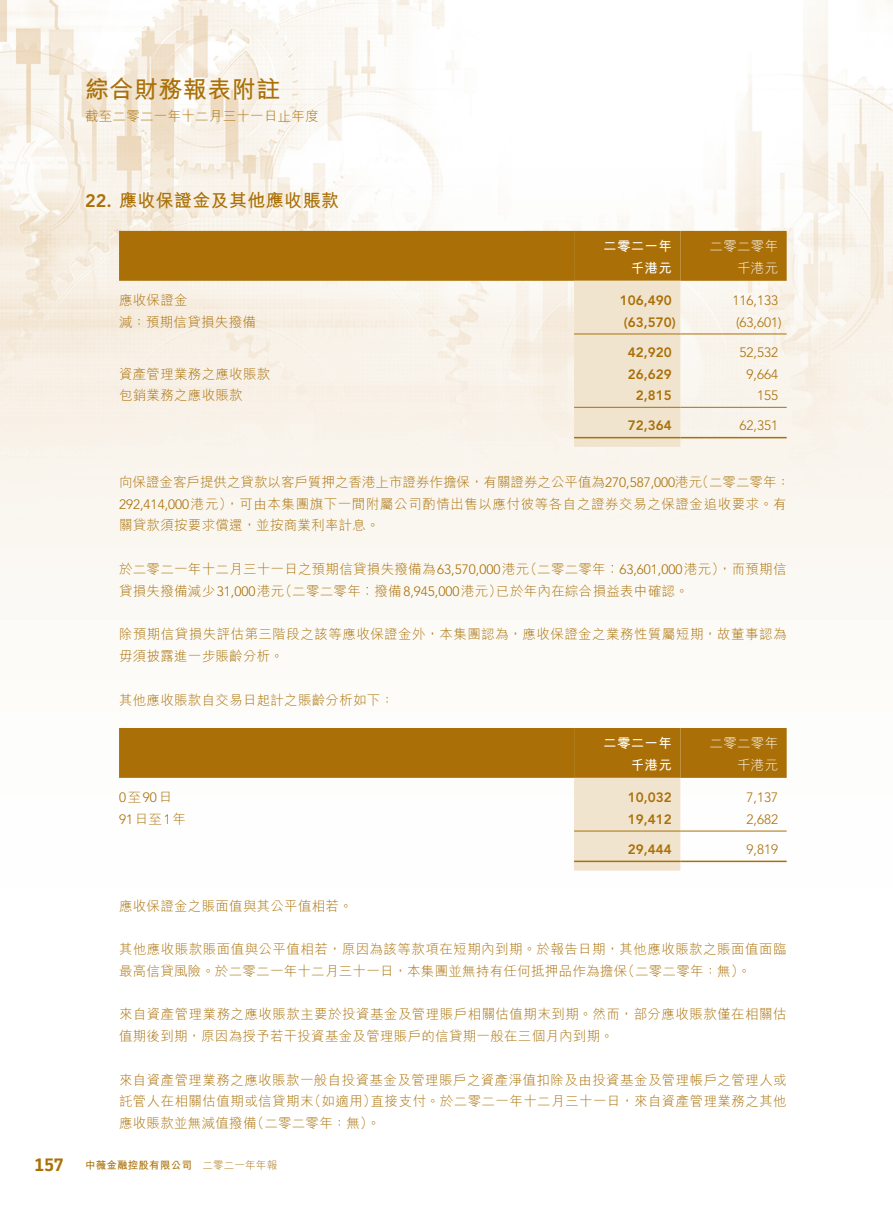
<style>
.page{position:relative;width:893px;height:1212px;background:#fff}
.page>*{position:absolute;margin:0;border:0;box-sizing:border-box;transform-origin:0 0}
.t1{font:700 24px "M Hei HK";letter-spacing:.02em;color:#aa7007}
._01_H1{font:700 18px "M Hei HK";letter-spacing:.02em;color:#aa7007}
.t2{font:700 18px "Battersea";color:#aa7007}
._00_txt{font:300 13.5px/21.8px "M Hei HK";letter-spacing:.025em;color:#aa7007}
._50_Table_txt{font:800 13.5px "Avenir LT Std";color:#aa7007}
._50_Table_txt-2{font:300 13.5px "Avenir LT Std";color:#aa7007}
._51_N_Table_txt{font:300 13.5px "M Hei HK";letter-spacing:.02em;color:#aa7007}
._50_Table_txt-3{font:300 13.5px "M Hei HK";letter-spacing:.02em;color:#fff}
._50_Table_txt-4{font:700 13.5px "M Hei HK";letter-spacing:.02em;color:#fff}
._51_N_Table_txt-2{font:300 13.5px "Avenir LT Std";color:#aa7007}
.t3{font:700 10.5px "M Hei HK";letter-spacing:.02em;color:#aa7007}
.t4{font:300 10.5px "M Hei HK";letter-spacing:.02em;color:#aa7007}
.s1{font-family:"Avenir LT Std";font-weight:800}
.s2{font-family:"Avenir LT Std"}
.s3{font-family:"M Hei HK"}
</style>
<div class="page">
<img style="left:0;top:0;width:893px;height:871px">
<svg style="left:119px;top:231px;width:668px;height:216px;background:#e5d1b0"></svg>
<hr style="left:574px;top:334px;width:106px;height:1px;background:#aa7007">
<hr style="left:680px;top:334px;width:107px;height:1px;background:#aa7007">
<hr style="left:574px;top:407px;width:106px;height:1px;background:#aa7007">
<hr style="left:680px;top:407px;width:107px;height:1px;background:#aa7007">
<hr style="left:574px;top:437px;width:106px;height:1px;background:#aa7007">
<hr style="left:680px;top:437px;width:107px;height:1px;background:#aa7007">
<svg style="left:119px;top:728px;width:668px;height:142px"></svg>
<hr style="left:574px;top:831px;width:106px;height:1px;background:#aa7007">
<hr style="left:680px;top:831px;width:107px;height:1px;background:#aa7007">
<hr style="left:574px;top:860px;width:106px;height:2px;background:#aa7007">
<hr style="left:680px;top:860px;width:107px;height:2px;background:#aa7007">
<h1 class="t1" style="left:85px;top:72px;width:197px">綜合財務報表附註</h1>
<p class="_00_txt" style="left:85px;top:105px;width:235px">截至二零二一年十二月三十一日止年度</p>
<h2 class="t2" style="left:35px;top:1153px;width:31px">157</h2>
<p class="_01_H1" style="left:85px;top:188px;width:255px"><span class="s1">22.</span> 應收保證金及其他應收賬款</p>
<p class="_50_Table_txt-4" style="left:603px;top:236px;width:70px">二零二一年</p>
<p class="_50_Table_txt-3" style="left:710px;top:239px;width:70px">二零二零年</p>
<p class="_50_Table_txt-4" style="left:631px;top:258px;width:43px">千港元</p>
<p class="_50_Table_txt-3" style="left:737px;top:261px;width:43px">千港元</p>
<p class="_51_N_Table_txt" style="left:119px;top:293px;width:70px">應收保證金</p>
<p class="_50_Table_txt" style="left:620px;top:293px;width:53px">106,490</p>
<p class="_50_Table_txt-2" style="left:732px;top:293px;width:47px">116,133</p>
<p class="_51_N_Table_txt" style="left:119px;top:315px;width:138px">減：預期信貸損失撥備</p>
<p class="_50_Table_txt" style="left:624px;top:314px;width:53px">)63,570(</p>
<p class="_50_Table_txt-2" style="left:736px;top:314px;width:47px">)63,601(</p>
<p class="_50_Table_txt" style="left:628px;top:344px;width:45px">42,920</p>
<p class="_50_Table_txt-2" style="left:739px;top:344px;width:40px">52,532</p>
<p class="_51_N_Table_txt" style="left:119px;top:367px;width:153px">資產管理業務之應收賬款</p>
<p class="_50_Table_txt" style="left:628px;top:366px;width:45px">26,629</p>
<p class="_50_Table_txt-2" style="left:747px;top:366px;width:33px">9,664</p>
<p class="_51_N_Table_txt" style="left:119px;top:389px;width:125px">包銷業務之應收賬款</p>
<p class="_50_Table_txt" style="left:636px;top:388px;width:37px">2,815</p>
<p class="_50_Table_txt-2" style="left:757px;top:388px;width:23px">155</p>
<p class="_50_Table_txt" style="left:628px;top:418px;width:45px">72,364</p>
<p class="_50_Table_txt-2" style="left:739px;top:418px;width:40px">62,351</p>
<p class="_00_txt" style="left:119px;top:471px;width:669px">向保證金客戶提供之貸款以客戶質押之香港上市證券作擔保，有關證券之公平值為<span class="s2">270,587,000</span>港元<br><span class="s2">292,414,000</span>港元，）可由本集團旗下一間附屬公司酌情出售以應付彼等各自之證券交易之保證金追收要求。有關貸款須按要求償還，並按商業利率計息。</p>
<p class="_00_txt" style="left:524px;top:558px;width:264px">（二零二零年︰<span class="s2">63,601,000</span>港元，）而預期信</p>
<p class="_00_txt" style="left:695px;top:471px;width:96px">（二零二零年：</p>
<p class="_00_txt" style="left:496px;top:558px;width:194px;text-indent:-377px">於二零二一年十二月三十一日之預期信貸損失撥備為<span class="s2">63,570,000</span>港元<br>已於年內在綜合損益表中確認。</p>
<p class="_00_txt" style="left:119px;top:580px;width:167px">貸損失撥備減少<span class="s2">31,000</span>港元</p>
<p class="_00_txt" style="left:119px;top:623px;width:669px">除預期信貸損失評估第三階段之該等應收保證金外，本集團認為，應收保證金之業務性質屬短期，故董事認為毋須披露進一步賬齡分析。</p>
<p class="_00_txt" style="left:119px;top:688px;width:276px">其他應收賬款自交易日起計之賬齡分析如下：</p>
<p class="_50_Table_txt-3" style="left:710px;top:736px;width:70px">二零二零年</p>
<p class="_00_txt" style="left:279px;top:580px;width:225px">（二零二零年︰撥備<span class="s2">8,945,000</span>港元）</p>
<p class="_50_Table_txt-4" style="left:603px;top:733px;width:70px">二零二一年</p>
<p class="_51_N_Table_txt-2" style="left:119px;top:790px;width:55px">0<span class="s3">至</span>90<span class="s3">日</span></p>
<p class="_51_N_Table_txt-2" style="left:119px;top:811px;width:68px">91<span class="s3">日至</span>1<span class="s3">年</span></p>
<p class="_50_Table_txt-4" style="left:631px;top:755px;width:43px">千港元</p>
<p class="_50_Table_txt-3" style="left:737px;top:758px;width:43px">千港元</p>
<p class="_50_Table_txt" style="left:628px;top:790px;width:45px">10,032</p>
<p class="_50_Table_txt-2" style="left:747px;top:790px;width:33px">7,137</p>
<p class="_50_Table_txt" style="left:628px;top:811px;width:45px">19,412</p>
<p class="_50_Table_txt-2" style="left:747px;top:811px;width:33px">2,682</p>
<p class="_50_Table_txt" style="left:628px;top:841px;width:45px">29,444</p>
<p class="_50_Table_txt-2" style="left:747px;top:841px;width:33px">9,819</p>
<p class="_00_txt" style="left:119px;top:895px;width:235px">應收保證金之賬面值與其公平值相若。</p>
<p class="_00_txt" style="left:622px;top:938px;width:166px;text-indent:-502px">其他應收賬款賬面值與公平值相若，原因為該等款項在短期內到期。於報告日期，其他應收賬款之賬面值面臨（二零二零年：無。(</p>
<p class="_00_txt" style="left:119px;top:960px;width:510px">最高信貸風險。於二零二一年十二月三十一日，本集團並無持有任何抵押品作為擔保</p>
<p class="_00_txt" style="left:119px;top:1003px;width:669px">來自資產管理業務之應收賬款主要於投資基金及管理賬戶相關估值期末到期。然而，部分應收賬款僅在相關估值期後到期，原因為授予若干投資基金及管理賬戶的信貸期一般在三個月內到期。</p>
<p class="_00_txt" style="left:119px;top:1069px;width:669px;text-align:right">來自資產管理業務之應收賬款一般自投資基金及管理賬戶之資產淨值扣除及由投資基金及管理帳戶之管理人或直接支付。於二零二一年十二月三十一日，來自資產管理業務之其他</p>
<p class="_00_txt" style="left:251px;top:1090px;width:131px;text-indent:-132px">託管人在相關估值期或信貸期末<br>（二零二零年：無。(</p>
<p class="_00_txt" style="left:308px;top:1090px;width:70px">（如適用）</p>
<p class="_00_txt" style="left:119px;top:1112px;width:139px">應收賬款並無減值撥備</p>
<p class="t3" style="left:85px;top:1158px;width:108px">中薇金融控股有限公司</p>
<p class="t4" style="left:202px;top:1160px;width:76px">二零二一年年報</p>
</div>
